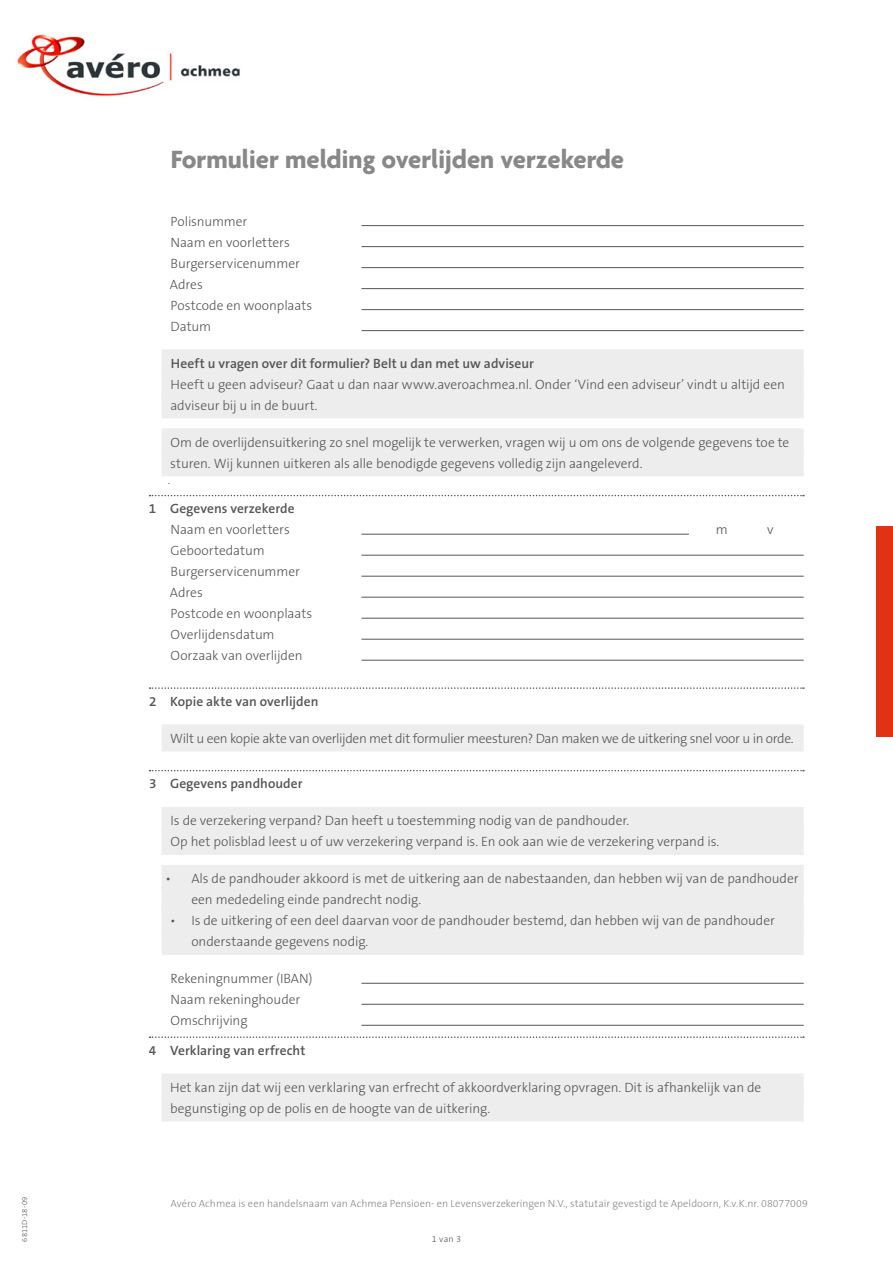
<style>
.page{position:relative;width:893px;height:1263px;background:#fff}
.page>*{position:absolute;margin:0;border:0;box-sizing:border-box;transform-origin:0 0}
.t1{font:700 27px "Agenda";color:#888}
.t2{font:300 13.5px/21px "The Sans B3";letter-spacing:-.005em;color:#555}
.t3{font:600 13.5px "The Sans B6";color:#555}
.t4{font:300 13.5px "The Sans B3";letter-spacing:-.025em;color:#555}
.t5{font:300 12px "The Sans B3";color:#555}
.t6{font:300 10.5px "The Sans B3";letter-spacing:.005em;color:#888}
.t7{font:300 9px "The Sans B3";color:#555}
.t8{font:300 7.5px "The Sans B3";letter-spacing:.025em;color:#555}
</style>
<div class="page">
<div style="left:876px;top:526px;width:17px;height:211px;background:#e13214"></div>
<div style="left:162px;top:349px;width:642px;height:27px;background:#ededed"></div>
<div style="left:162px;top:370px;width:642px;height:27px;background:#ededed"></div>
<div style="left:162px;top:391px;width:642px;height:27px;background:#ededed"></div>
<div style="left:162px;top:428px;width:642px;height:27px;background:#ededed"></div>
<div style="left:162px;top:449px;width:642px;height:27px;background:#ededed"></div>
<svg style="left:150px;top:495px;width:654px;height:1px"></svg>
<svg style="left:150px;top:687px;width:654px;height:2px"></svg>
<div style="left:162px;top:724px;width:642px;height:27px;background:#ededed"></div>
<svg style="left:150px;top:770px;width:654px;height:1px"></svg>
<div style="left:162px;top:807px;width:642px;height:27px;background:#ededed"></div>
<div style="left:162px;top:828px;width:642px;height:27px;background:#ededed"></div>
<div style="left:162px;top:865px;width:642px;height:27px;background:#ededed"></div>
<div style="left:162px;top:886px;width:642px;height:27px;background:#ededed"></div>
<div style="left:162px;top:907px;width:642px;height:27px;background:#ededed"></div>
<div style="left:162px;top:928px;width:642px;height:27px;background:#ededed"></div>
<svg style="left:150px;top:1036px;width:654px;height:2px"></svg>
<div style="left:162px;top:1073px;width:642px;height:27px;background:#ededed"></div>
<div style="left:162px;top:1094px;width:642px;height:27px;background:#ededed"></div>
<hr style="left:361px;top:225px;width:443px;height:1px;background:#555">
<hr style="left:361px;top:246px;width:443px;height:1px;background:#555">
<hr style="left:361px;top:267px;width:443px;height:1px;background:#555">
<hr style="left:361px;top:288px;width:443px;height:1px;background:#555">
<hr style="left:361px;top:309px;width:443px;height:1px;background:#555">
<hr style="left:361px;top:330px;width:443px;height:1px;background:#555">
<hr style="left:361px;top:534px;width:328px;height:1px;background:#555">
<hr style="left:361px;top:555px;width:443px;height:1px;background:#555">
<hr style="left:361px;top:576px;width:443px;height:1px;background:#555">
<hr style="left:361px;top:597px;width:443px;height:1px;background:#555">
<hr style="left:361px;top:618px;width:443px;height:1px;background:#555">
<hr style="left:361px;top:639px;width:443px;height:1px;background:#555">
<hr style="left:361px;top:660px;width:443px;height:1px;background:#555">
<hr style="left:361px;top:983px;width:443px;height:1px;background:#555">
<hr style="left:361px;top:1004px;width:443px;height:1px;background:#555">
<hr style="left:361px;top:1025px;width:443px;height:1px;background:#555">
<img style="left:17px;top:34px;width:223px;height:62px">
<h1 class="t1" style="left:171px;top:145px;width:455px">Formulier melding overlijden verzekerde</h1>
<p class="t2" style="left:170px;top:212px;width:144px">Polisnummer<br>Naam en voorletters<br>Burgerservicenummer<br>Adres<br>Postcode en woonplaats<br>Datum</p>
<p class="t3" style="left:171px;top:356px;width:365px">Heeft u vragen over dit formulier? Belt u dan met uw adviseur</p>
<p class="t2" style="left:170px;top:375px;width:616px">Heeft u geen adviseur? Gaat u dan naar www.averoachmea.nl. Onder ‘Vind een adviseur’ vindt u altijd een adviseur bij u in de buurt.</p>
<p class="t2" style="left:170px;top:433px;width:621px">Om de overlijdensuitkering zo snel mogelijk te verwerken, vragen wij u om ons de volgende gegevens toe te sturen. Wij kunnen uitkeren als alle benodigde gegevens volledig zijn aangeleverd.</p>
<p class="t5" style="left:168px;top:474px;width:4px">.</p>
<p class="t3" style="left:149px;top:502px;width:147px">1 Gegevens verzekerde</p>
<p class="t2" style="left:171px;top:520px;width:121px">Naam en voorletters</p>
<p class="t2" style="left:716px;top:520px;width:13px">m</p>
<p class="t2" style="left:767px;top:520px;width:8px">v</p>
<p class="t2" style="left:170px;top:541px;width:144px">Geboortedatum<br>Burgerservicenummer<br>Adres<br>Postcode en woonplaats<br>Overlijdensdatum<br>Oorzaak van overlijden</p>
<p class="t3" style="left:149px;top:694px;width:171px">2 Kopie akte van overlijden</p>
<p class="t4" style="left:170px;top:731px;width:625px">Wilt u een kopie akte van overlijden met dit formulier meesturen? Dan maken we de uitkering snel voor u in orde.</p>
<p class="t3" style="left:149px;top:777px;width:155px">3 Gegevens pandhouder</p>
<p class="t2" style="left:171px;top:811px;width:550px">Is de verzekering verpand? Dan heeft u toestemming nodig van de pandhouder.<br>Op het polisblad leest u of uw verzekering verpand is. En ook aan wie de verzekering verpand is.</p>
<p class="t2" style="left:191px;top:869px;width:609px;text-indent:-26px">• Als de pandhouder akkoord is met de uitkering aan de nabestaanden, dan hebben wij van de pandhouder een mededeling einde pandrecht nodig.</p>
<p class="t2" style="left:191px;top:911px;width:585px;text-indent:-21px">• Is de uitkering of een deel daarvan voor de pandhouder bestemd, dan hebben wij van de pandhouder onderstaande gegevens nodig.</p>
<p class="t2" style="left:171px;top:969px;width:144px">Rekeningnummer (IBAN)<br>Naam rekeninghouder<br>Omschrijving</p>
<p class="t3" style="left:149px;top:1043px;width:158px">4 Verklaring van erfrecht</p>
<p class="t2" style="left:170px;top:1078px;width:593px">Het kan zijn dat wij een verklaring van erfrecht of akkoordverklaring opvragen. Dit is afhankelijk van de begunstiging op de polis en de hoogte van de uitkering.</p>
<p class="t8" style="left:21px;top:1242px;width:46px;rotate:-90deg">6811D-18-09</p>
<p class="t6" style="left:170px;top:1198px;width:639px">Avéro Achmea is een handelsnaam van Achmea Pensioen- en Levensverzekeringen N.V., statutair gevestigd te Apeldoorn, K.v.K.nr. 08077009</p>
<p class="t7" style="left:432px;top:1234px;width:31px">1 van 3</p>
</div>
